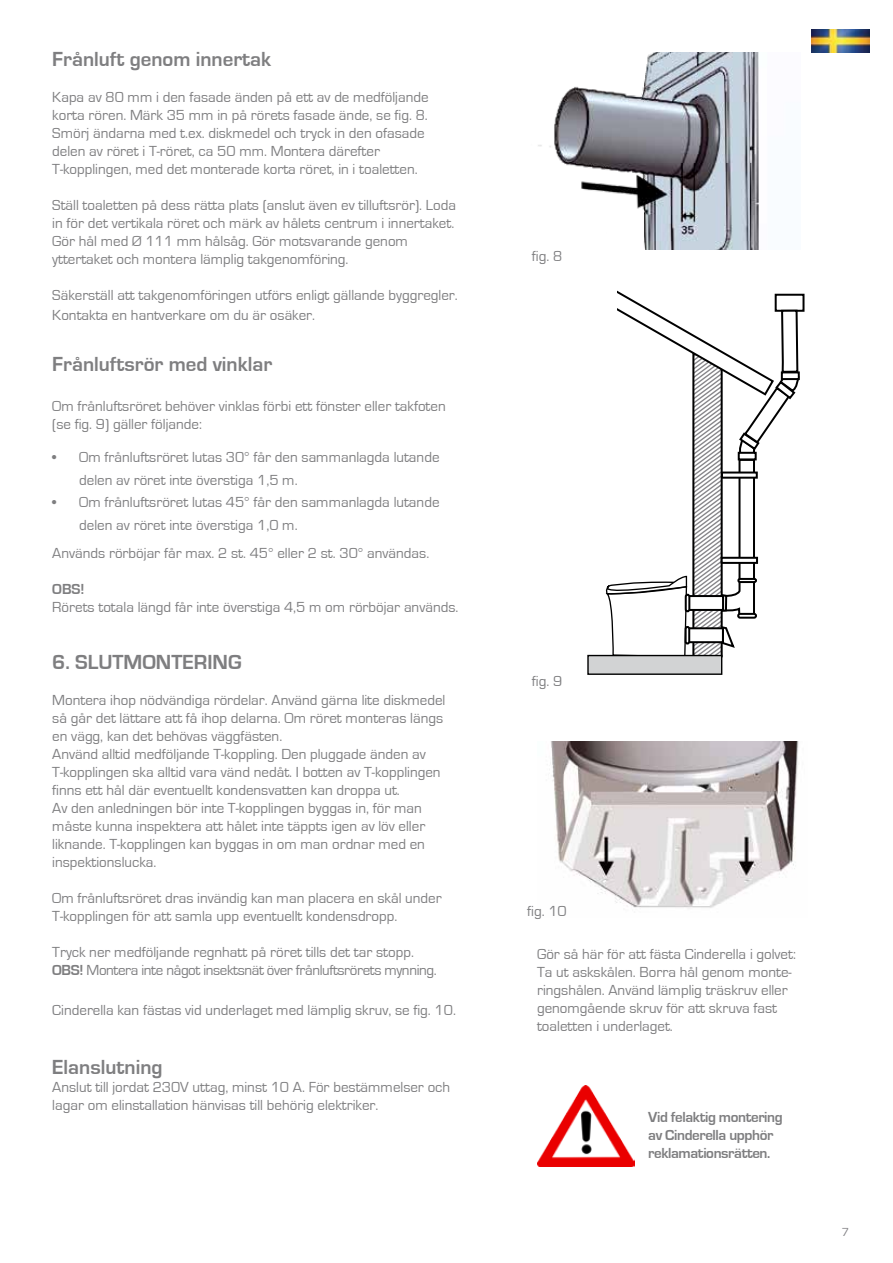
<style>
.page{position:relative;width:893px;height:1263px;background:#fff}
.page>*{position:absolute;margin:0;border:0;box-sizing:border-box;transform-origin:0 0}
.t1{font:700 21px "Eurostile";color:#7e7e80}
.t2{font:15px/18px "Eurostile";color:#7e7e80}
.t3{font:15px/18px "Eurostile";letter-spacing:-.025em;color:#7e7e80}
.t4{font:700 15px/18px "Eurostile";letter-spacing:-.025em;color:#7e7e80}
.t5{font:12px "Eurostile";color:#818084}
.s1{font-weight:700}
</style>
<div class="page">
<div style="left:588px;top:655px;width:134px;height:19px;background:#d2d3d4"></div>
<div style="left:587px;top:655px;width:135px;height:20px;border:1px solid #000"></div>
<div style="left:775px;top:294px;width:29px;height:18px;border:2px solid #000"></div>
<svg style="left:596px;top:290px;width:204px;height:385px"></svg>
<div style="left:688px;top:628px;width:35px;height:14px;background:#fff"></div>
<div style="left:687px;top:627px;width:37px;height:16px;border:2px solid #000"></div>
<div style="left:685px;top:626px;width:5px;height:18px;border:2px solid #000;border-radius:2px"></div>
<img style="left:538px;top:52px;width:221px;height:198px">
<img style="left:550px;top:741px;width:249px;height:167px">
<img style="left:537px;top:1085px;width:98px;height:81px">
<img style="left:812px;top:30px;width:58px;height:22px">
<h1 class="t1" style="left:52px;top:48px;width:220px">Frånluft genom innertak</h1>
<p class="t2" style="left:52px;top:89px;width:378px">Kapa av 80 mm i den fasade änden på ett av de medföljande korta rören. Märk 35 mm in på rörets fasade ände, se fig. 8.<br>Smörj ändarna med t.ex. diskmedel och tryck in den ofasade delen av röret i T-röret, ca 50 mm. Montera därefter T-kopplingen, med det monterade korta röret, in i toaletten.</p>
<p class="t2" style="left:52px;top:197px;width:405px">Ställ toaletten på dess rätta plats (anslut även ev tilluftsrör). Loda in för det vertikala röret och märk av hålets centrum i innertaket.<br>Gör hål med Ø 111 mm hålsåg. Gör motsvarande genom yttertaket och montera lämplig takgenomföring.</p>
<p class="t2" style="left:52px;top:286px;width:407px;line-height:19.5px">Säkerställ att takgenomföringen utförs enligt gällande byggregler.<br>Kontakta en hantverkare om du är osäker.</p>
<h1 class="t1" style="left:52px;top:353px;width:221px">Frånluftsrör med vinklar</h1>
<p class="t2" style="left:52px;top:397px;width:395px">Om frånluftsröret behöver vinklas förbi ett fönster eller takfoten (se fig. 9) gäller följande:</p>
<p class="t2" style="left:79px;top:446px;width:362px;line-height:22.5px;text-indent:-27px">• Om frånluftsröret lutas 30° får den sammanlagda lutande delen av röret inte överstiga 1,5 m.</p>
<p class="t2" style="left:79px;top:491px;width:362px;line-height:22.5px;text-indent:-27px">• Om frånluftsröret lutas 45° får den sammanlagda lutande delen av röret inte överstiga 1,0 m.</p>
<p class="t2" style="left:52px;top:544px;width:378px">Används rörböjar får max. 2 st. 45° eller 2 st. 30° användas.</p>
<p class="t4" style="left:52px;top:580px;width:34px">OBS!</p>
<p class="t2" style="left:52px;top:598px;width:408px">Rörets totala längd får inte överstiga 4,5 m om rörböjar används.</p>
<h1 class="t1" style="left:52px;top:650px;width:191px">6. SLUTMONTERING</h1>
<p class="t2" style="left:52px;top:691px;width:395px">Montera ihop nödvändiga rördelar. Använd gärna lite diskmedel så går det lättare att få ihop delarna. Om röret monteras längs en vägg, kan det behövas väggfästen.<br>Använd alltid medföljande T-koppling. Den pluggade änden av T-kopplingen ska alltid vara vänd nedåt. I botten av T-kopplingen finns ett hål där eventuellt kondensvatten kan droppa ut.<br>Av den anledningen bör inte T-kopplingen byggas in, för man måste kunna inspektera att hålet inte täppts igen av löv eller liknande. T-kopplingen kan byggas in om man ordnar med en inspektionslucka.</p>
<p class="t2" style="left:52px;top:889px;width:391px">Om frånluftsröret dras invändig kan man placera en skål under<br>T-kopplingen för att samla upp eventuellt kondensdropp.</p>
<p class="t3" style="left:52px;top:943px;width:386px">Tryck ner medföljande regnhatt på röret tills det tar stopp.<br><span class="s1">OBS!</span> Montera inte något insektsnät över frånluftsrörets mynning.</p>
<p class="t2" style="left:52px;top:1001px;width:405px">Cinderella kan fästas vid underlaget med lämplig skruv, se fig. 10.</p>
<h1 class="t1" style="left:52px;top:1056px;width:112px">Elanslutning</h1>
<p class="t2" style="left:52px;top:1078px;width:399px">Anslut till jordat 230V uttag, minst 10 A. För bestämmelser och lagar om elinstallation hänvisas till behörig elektriker.</p>
<p class="t2" style="left:532px;top:247px;width:32px">fig. 8</p>
<p class="t2" style="left:532px;top:672px;width:32px">fig. 9</p>
<p class="t2" style="left:527px;top:902px;width:41px">fig. 10</p>
<p class="t2" style="left:537px;top:946px;width:260px">Gör så här för att fästa Cinderella i golvet:<br>Ta ut askskålen. Borra hål genom monte&shy;ringshålen. Använd lämplig träskruv eller genomgående skruv för att skruva fast toaletten i underlaget.</p>
<p class="t4" style="left:648px;top:1108px;width:136px">Vid felaktig montering av Cinderella upphör reklamationsrätten.</p>
<p class="t5" style="left:842px;top:1225px;width:9px">7</p>
</div>
